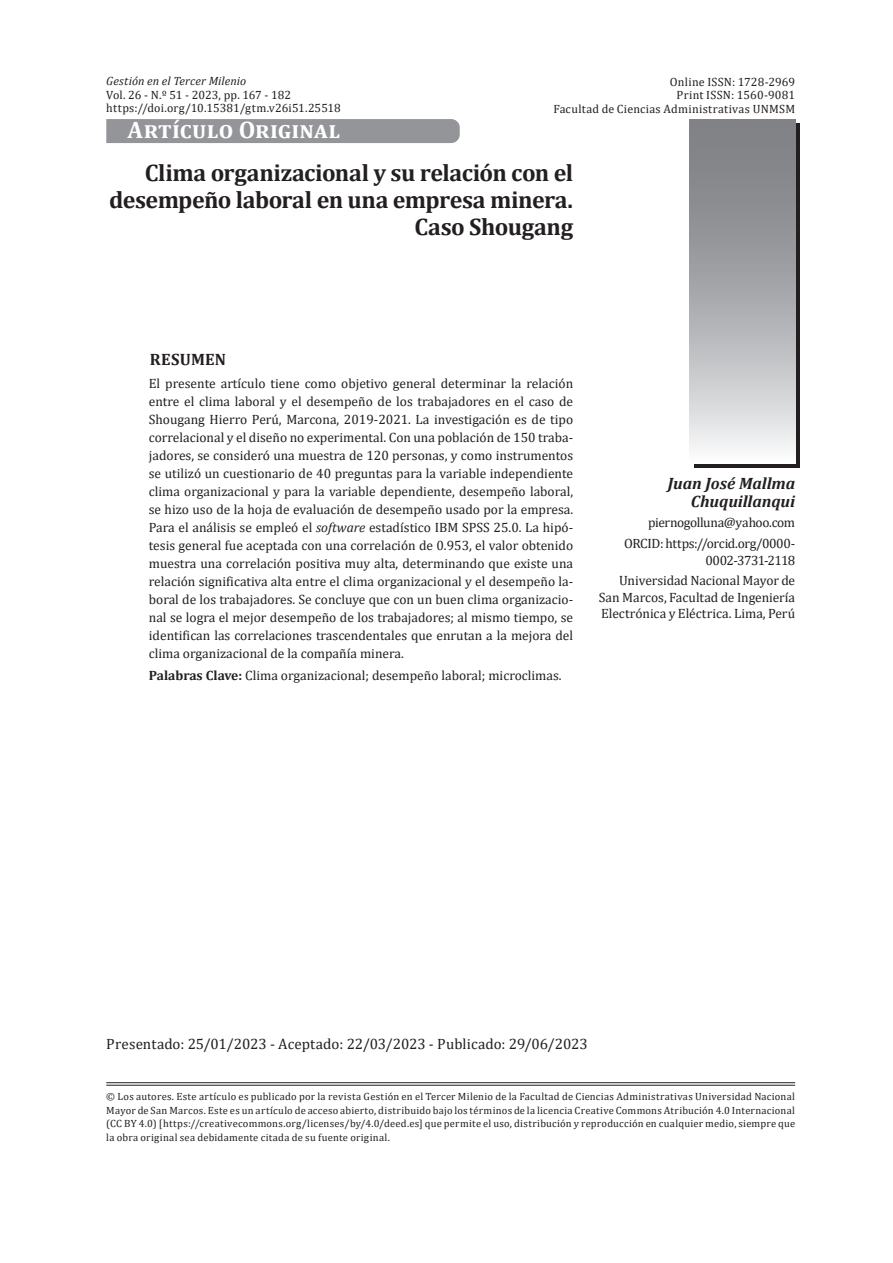
<style>
.page{position:relative;width:893px;height:1263px;background:#fff}
.page>*{position:absolute;margin:0;border:0;box-sizing:border-box;transform-origin:0 0}
.t1{font:700 24px/27px "Cambria";letter-spacing:-.015em;color:#231f20;text-align:right}
.t2{font:700 24px "Cambria";letter-spacing:.01em;color:#fff}
.t3{font:italic 700 16.5px/18px "Cambria";letter-spacing:-.005em;color:#231f20;text-align:right}
.t4{font:700 16.5px "Cambria";letter-spacing:.015em;color:#231f20}
.t5{font:15px "Cambria";color:#231f20}
.t6{font:13.5px/18px "Cambria";color:#231f20;text-align:justify}
.t7{font:13.5px/20.7px "Cambria";letter-spacing:-.025em;color:#231f20;text-align:right}
.t8{font:13.5px/20.7px "Cambria";letter-spacing:-.02em;color:#231f20;text-align:right}
.t9{font:12px/13.5px "Cambria";letter-spacing:.015em;color:#231f20;text-align:right}
.t10{font:italic 12px "Cambria";letter-spacing:.01em;color:#231f20}
.t11{font:10.5px/13.5px "Cambria";letter-spacing:.025em;color:#231f20;text-align:justify}
.s1{font-style:italic}
.s2{font-weight:700}
</style>
<div class="page">
<svg style="left:694px;top:123px;width:105px;height:345px;background:#484546"></svg>
<hr style="left:106px;top:1082px;width:689px;height:1px;background:#231f20">
<hr style="left:106px;top:1085px;width:689px;height:1px;background:#231f20">
<svg style="left:690px;top:119px;width:105px;height:344px;background:#adaeb1"></svg>
<div style="left:106px;top:119px;width:354px;height:24px;background:#939598"></div>
<p class="t10" style="left:106px;top:72px;width:142px">Gestión en el Tercer Milenio</p>
<p class="t9" style="left:106px;top:88px;width:186px">Vol. 26 - N.º 51 - 2023, pp. 167 - 182</p>
<p class="t9" style="left:106px;top:101px;width:236px">https://doi.org/10.15381/gtm.v26i51.25518</p>
<p class="t9" style="left:553px;top:75px;width:243px">Online ISSN: 1728-2969<br>Print ISSN: 1560-9081<br>Facultad de Ciencias Administrativas UNMSM</p>
<h1 class="t2" style="left:128px;top:113px;width:214px">Artículo Original</h1>
<h1 class="t1" style="left:109px;top:158px;width:465px">Clima organizacional y su relación con el desempeño laboral en una empresa minera.<br>Caso Shougang</h1>
<p class="t4" style="left:150px;top:348px;width:78px">RESUMEN</p>
<p class="t6" style="left:149px;top:374px;width:426px">El presente artículo tiene como objetivo general determinar la relación entre el clima laboral y el desempeño de los trabajadores en el caso de Shougang Hierro Perú, Marcona, 2019-2021. La investigación es de tipo correlacional y el diseño no experimental. Con una población de 150 traba&shy;jadores, se consideró una muestra de 120 personas, y como instrumentos se utilizó un cuestionario de 40 preguntas para la variable independiente clima organizacional y para la variable dependiente, desempeño laboral, se hizo uso de la hoja de evaluación de desempeño usado por la empresa.<br>Para el análisis se empleó el <span class="s1">software</span> estadístico IBM SPSS 25.0. La hipó&shy;tesis general fue aceptada con una correlación de 0.953, el valor obtenido muestra una correlación positiva muy alta, determinando que existe una relación significativa alta entre el clima organizacional y el desempeño la&shy;boral de los trabajadores. Se concluye que con un buen clima organizacio&shy;nal se logra el mejor desempeño de los trabajadores; al mismo tiempo, se identifican las correlaciones trascendentales que enrutan a la mejora del clima organizacional de la compañía minera.</p>
<p class="t6" style="left:149px;top:666px;width:414px"><span class="s2">Palabras Clave:</span> Clima organizacional; desempeño laboral; microclimas.</p>
<p class="t3" style="left:668px;top:473px;width:129px">Juan José Mallma<br>Chuquillanqui</p>
<p class="t7" style="left:624px;top:512px;width:173px">piernogolluna@yahoo.com<br>ORCID: https://orcid.org/0000-</p>
<p class="t8" style="left:619px;top:550px;width:178px">0002-3731-2118<br>Universidad Nacional Mayor de</p>
<p class="t6" style="left:599px;top:589px;width:198px;line-height:16.5px">San Marcos, Facultad de Ingeniería<br>Electrónica y Eléctrica. Lima, Perú</p>
<p class="t5" style="left:106px;top:1035px;width:483px">Presentado: 25/01/2023 - Aceptado: 22/03/2023 - Publicado: 29/06/2023</p>
<p class="t11" style="left:106px;top:1090px;width:690px">© Los autores. Este artículo es publicado por la revista Gestión en el Tercer Milenio de la Facultad de Ciencias Administrativas Universidad Nacional Mayor de San Marcos. Este es un artículo de acceso abierto, distribuido bajo los términos de la licencia Creative Commons Atribución 4.0 Internacional (CC BY 4.0) [https://creativecommons.org/licenses/by/4.0/deed.es] que permite el uso, distribución y reproducción en cualquier medio, siempre que la obra original sea debidamente citada de su fuente original.</p>
</div>
